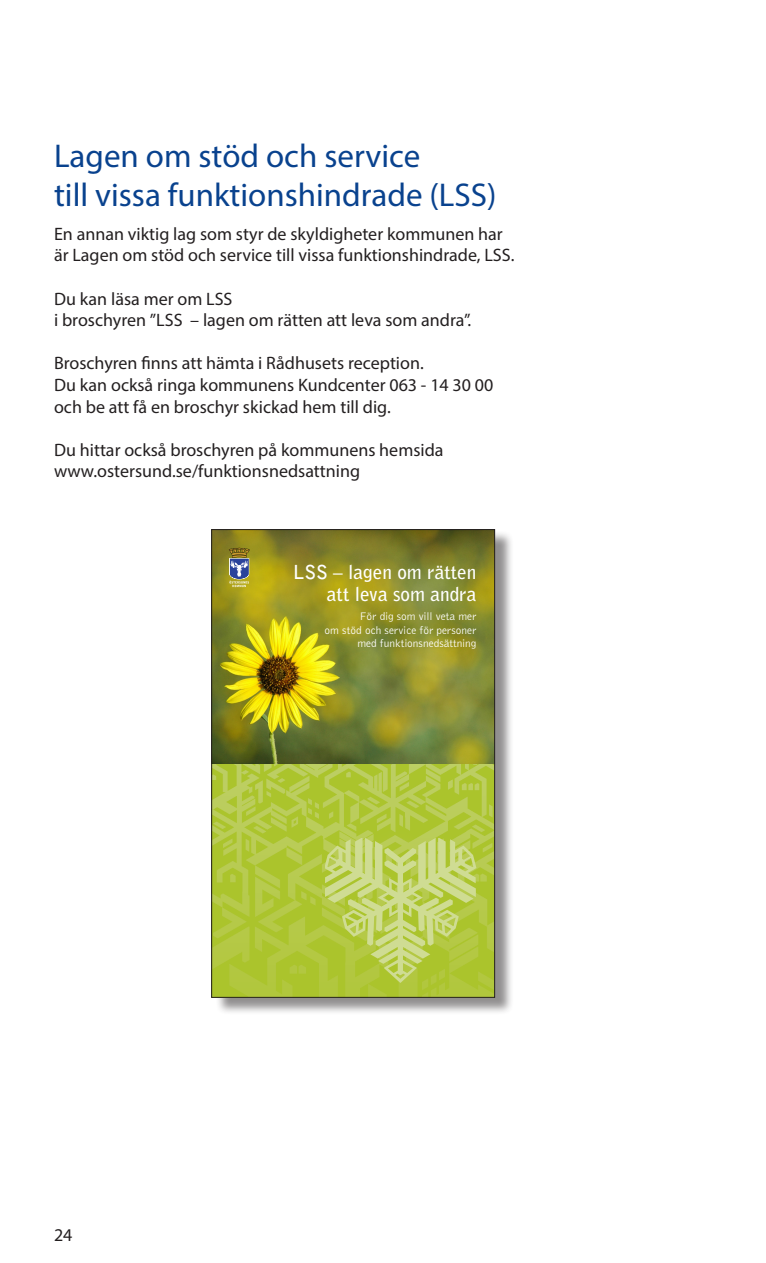
<style>
.page{position:relative;width:766px;height:1263px;background:#fff}
.page>*{position:absolute;margin:0;border:0;box-sizing:border-box;transform-origin:0 0}
.t1{font:33px "Myriad Pro";color:#09428e}
.t2{font:700 19.2px/21.8px "Bell Gothic";color:#fff;text-align:right}
.t3{font:18px "Myriad Pro";color:#231f20}
.t4{font:300 11.25px/13.6px "Bell Gothic";color:#fff;text-align:right}
</style>
<div class="page">
<div style="left:215px;top:530px;width:299px;height:485px;background:#231f20;opacity:.5"></div>
<img style="left:213px;top:531px;width:279px;height:234px">
<img style="left:213px;top:765px;width:279px;height:230px">
<svg style="left:229px;top:548px;width:20px;height:39px"></svg>
<svg style="left:325px;top:838px;width:151px;height:145px;background:#bccf5e"></svg>
<div style="left:211px;top:529px;width:283px;height:468px;border:1px solid #231f20"></div>
<p class="t1" style="left:54px;top:135px;width:368px">Lagen om stöd och service</p>
<p class="t1" style="left:54px;top:175px;width:444px">till vissa funktionshindrade (LSS)</p>
<p class="t3" style="left:54px;top:223px;width:450px">En annan viktig lag som styr de skyldigheter kommunen har</p>
<p class="t3" style="left:54px;top:244px;width:462px">är Lagen om stöd och service till vissa funktionshindrade, LSS.</p>
<p class="t3" style="left:54px;top:287px;width:180px">Du kan läsa mer om LSS</p>
<p class="t3" style="left:54px;top:309px;width:418px">i broschyren ”LSS – lagen om rätten att leva som andra”.</p>
<p class="t3" style="left:54px;top:352px;width:371px">Broschyren finns att hämta i Rådhusets reception.</p>
<p class="t3" style="left:54px;top:374px;width:441px">Du kan också ringa kommunens Kundcenter 063 - 14 30 00</p>
<p class="t3" style="left:54px;top:395px;width:338px">och be att få en broschyr skickad hem till dig.</p>
<p class="t3" style="left:54px;top:439px;width:391px">Du hittar också broschyren på kommunens hemsida</p>
<p class="t3" style="left:54px;top:460px;width:307px">www.ostersund.se/funktionsnedsattning</p>
<p class="t2" style="left:292px;top:561px;width:185px">LSS – lagen om rätten att leva som andra</p>
<p class="t4" style="left:324px;top:610px;width:153px">För dig som vill veta mer<br>om stöd och service för personer med funktionsnedsättning</p>
<p class="t3" style="left:54px;top:1223px;width:20px">24</p>
</div>
